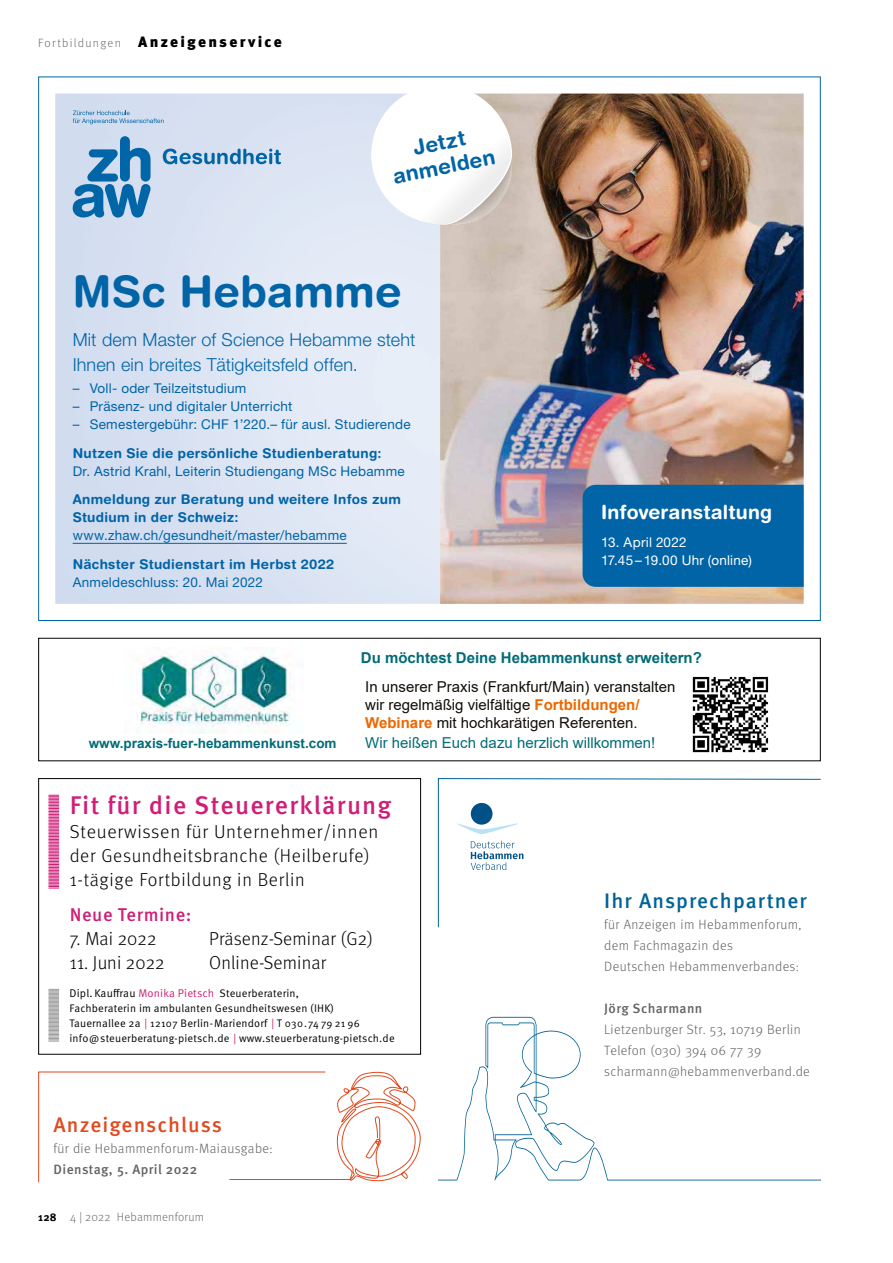
<style>
.page{position:relative;width:893px;height:1263px;background:#fff}
.page>*{position:absolute;margin:0;border:0;box-sizing:border-box;transform-origin:0 0}
.t1{font:700 43.5px "Helvetica Rounded LT Std";letter-spacing:.005em;color:#0064a7}
.t2{font:500 25.5px "Meta OT";letter-spacing:.05em;color:#d01e77}
.t3{font:500 21px "Meta OT";letter-spacing:.05em;color:#006397}
.t4{font:500 21px "Meta OT";letter-spacing:.05em;color:#e04a1f}
.t5{font:700 21px/24px "Helvetica Rounded LT Std";color:#0064a7;text-align:center}
.t6{font:700 19.5px "Helvetica Rounded LT Std";letter-spacing:.005em;color:#fff}
.t7{font:300 18.75px/24px "Meta OT";letter-spacing:.035em;color:#000}
.t8{font:300 18.75px "Meta OT";letter-spacing:.01em;color:#000}
.t9{font:500 18.45px "Meta OT";letter-spacing:.03em;color:#d01e77}
.t10{font:300 18px/25.5px "Helvetica Neue LT Pro";letter-spacing:.01em;color:#0064a7}
.t11{font:15px/17.7px "Arial";color:#120e07}
.t12{font:700 15px "Arial";color:#006c76}
.t13{font:15px "Arial";color:#006c76}
.t14{font:900 15px "Meta OT";letter-spacing:.15em;color:#000}
.t15{font:13.5px "Helvetica Neue LT Pro";letter-spacing:.02em;color:#0064a7}
.t16{font:300 13.5px/21px "Meta OT";letter-spacing:.03em;color:#626261}
.t17{font:700 13.5px/18px "Helvetica Rounded LT Std";letter-spacing:.025em;color:#0064a7}
.t18{font:13.5px/18px "Helvetica Neue LT Pro";letter-spacing:.015em;color:#fff}
.t19{font:700 13.5px "Arial";color:#006c76}
.t20{font:500 13.5px "Meta OT";letter-spacing:.03em;color:#626261}
.t21{font:300 12px "Meta OT";letter-spacing:.02em;color:#6e6e6e}
.t22{font:10.95px/14.9px "Meta OT Norm";letter-spacing:.015em;color:#000}
.s1{font-weight:300;font-size:12px;color:#6e6e6e}
.s2{font-weight:700;color:#ec6800}
.s3{font-size:11.25px}
.s4{font-size:11.25px;color:#d01e77}
.s5{color:#d01e77}
.s6{font-size:10.5px}
.s7{font-weight:700;font-size:11.25px;color:#000}
</style>
<div class="page">
<img style="left:692px;top:676px;width:77px;height:77px">
<img style="left:137px;top:648px;width:154px;height:85px">
<img style="left:55px;top:94px;width:385px;height:510px">
<img style="left:440px;top:94px;width:364px;height:510px">
<svg style="left:163px;top:149px;width:118px;height:15px;background:#7aaad1"></svg>
<svg style="left:73px;top:136px;width:78px;height:82px;background:#6ba2cc"></svg>
<svg style="left:73px;top:111px;width:91px;height:13px"></svg>
<div style="left:583px;top:485px;width:221px;height:102px;background:#0064a7"></div>
<hr style="left:73px;top:543px;width:274px;height:1px;background:#0064a7">
<svg style="left:364px;top:93px;width:148px;height:132px"></svg>
<svg style="left:48px;top:795px;width:11px;height:94px"></svg>
<svg style="left:48px;top:989px;width:11px;height:53px"></svg>
<div style="left:38px;top:778px;width:383px;height:276px;border:1px solid #000"></div>
<svg style="left:38px;top:1071px;width:383px;height:112px"></svg>
<svg style="left:438px;top:778px;width:383px;height:150px"></svg>
<svg style="left:438px;top:1017px;width:383px;height:163px"></svg>
<p class="t14" style="left:38px;top:33px;width:245px"><span class="s1">Fortbildungen</span> Anzeigenservice</p>
<h3 class="t5" style="left:386px;top:140px;width:105px;rotate:-11deg">Jetzt anmelden</h3>
<h1 class="t1" style="left:73px;top:265px;width:331px">MSc Hebamme</h1>
<h3 class="t10" style="left:73px;top:326px;width:344px">Mit dem Master of Science Hebamme steht<br>Ihnen ein breites Tätigkeitsfeld offen.</h3>
<p class="t15" style="left:73px;top:380px;width:175px">– Voll- oder Teilzeitstudium</p>
<p class="t15" style="left:73px;top:398px;width:221px">– Präsenz- und digitaler Unterricht</p>
<p class="t15" style="left:73px;top:416px;width:340px">– Semestergebühr: CHF 1’220.– für ausl. Studierende</p>
<p class="t17" style="left:73px;top:444px;width:310px">Nutzen Sie die persönliche Studienberatung:</p>
<p class="t15" style="left:73px;top:463px;width:334px">Dr. Astrid Krahl, Leiterin Studiengang MSc Hebamme</p>
<p class="t17" style="left:73px;top:490px;width:330px">Anmeldung zur Beratung und weitere Infos zum<br>Studium in der Schweiz:</p>
<p class="t15" style="left:73px;top:527px;width:276px">www.zhaw.ch/gesundheit/master/hebamme</p>
<p class="t17" style="left:73px;top:555px;width:263px">Nächster Studienstart im Herbst 2022</p>
<p class="t15" style="left:73px;top:574px;width:192px">Anmeldeschluss: 20. Mai 2022</p>
<h3 class="t6" style="left:601px;top:500px;width:172px">Infoveranstaltung</h3>
<p class="t18" style="left:601px;top:533px;width:152px">13. April 2022<br>17.45 – 19.00 Uhr (online)</p>
<p class="t19" style="left:89px;top:733px;width:249px">www.praxis-fuer-hebammenkunst.com</p>
<p class="t12" style="left:361px;top:647px;width:342px">Du möchtest Deine Hebammenkunst erweitern?</p>
<p class="t11" style="left:365px;top:678px;width:312px">In unserer Praxis (Frankfurt/Main) veranstalten wir regelmäßig vielfältige <span class="s2">Fortbildungen/<br>Webinare</span> mit hochkarätigen Referenten.</p>
<p class="t13" style="left:365px;top:732px;width:292px">Wir heißen Euch dazu herzlich willkommen!</p>
<h2 class="t2" style="left:70px;top:789px;width:323px">Fit für die Steuererklärung</h2>
<h3 class="t7" style="left:70px;top:820px;width:310px">Steuerwissen für Unternehmer/innen der Gesundheitsbranche (Heilberufe)<br>1-tägige Fortbildung in Berlin</h3>
<h3 class="t9" style="left:70px;top:903px;width:123px">Neue Termine:</h3>
<h3 class="t7" style="left:70px;top:926px;width:88px">7. Mai 2022</h3>
<h3 class="t8" style="left:209px;top:927px;width:165px">Präsenz-Seminar (G2)</h3>
<h3 class="t8" style="left:70px;top:951px;width:96px">11. Juni 2022</h3>
<h3 class="t8" style="left:209px;top:951px;width:119px">Online-Seminar</h3>
<p class="t22" style="left:70px;top:986px;width:327px"><span class="s3">Dipl. Kauffrau</span> <span class="s4">Monika Pietsch</span> Steuerberaterin,<br>Fachberaterin im ambulanten Gesundheitswesen (IHK)<br>Tauernallee 2a <span class="s5">|</span> <span class="s6">12107</span> Berlin-Mariendorf <span class="s5">|</span> T <span class="s6">030.74 79 21 96 </span>info@steuerberatung-pietsch.de <span class="s5">|</span> www.steuerberatung-pietsch.de</p>
<h3 class="t4" style="left:54px;top:1111px;width:170px">Anzeigenschluss</h3>
<p class="t16" style="left:54px;top:1138px;width:221px">für die Hebammenforum-Maiausgabe:</p>
<p class="t20" style="left:54px;top:1160px;width:145px">Dienstag, 5. April 2022</p>
<p class="t21" style="left:38px;top:1210px;width:167px"><span class="s7">128</span> 4 | 2022 Hebammenforum</p>
<h3 class="t3" style="left:604px;top:888px;width:204px">Ihr Ansprechpartner</h3>
<p class="t16" style="left:604px;top:914px;width:199px">für Anzeigen im Hebammenforum, dem Fachmagazin des<br>Deutschen Hebammenverbandes:</p>
<p class="t20" style="left:604px;top:1000px;width:100px">Jörg Scharmann</p>
<p class="t16" style="left:604px;top:1019px;width:207px">Lietzenburger Str. 53, 10719 Berlin<br>Telefon (030) 394 06 77 39 scharmann@hebammenverband.de</p>
</div>
